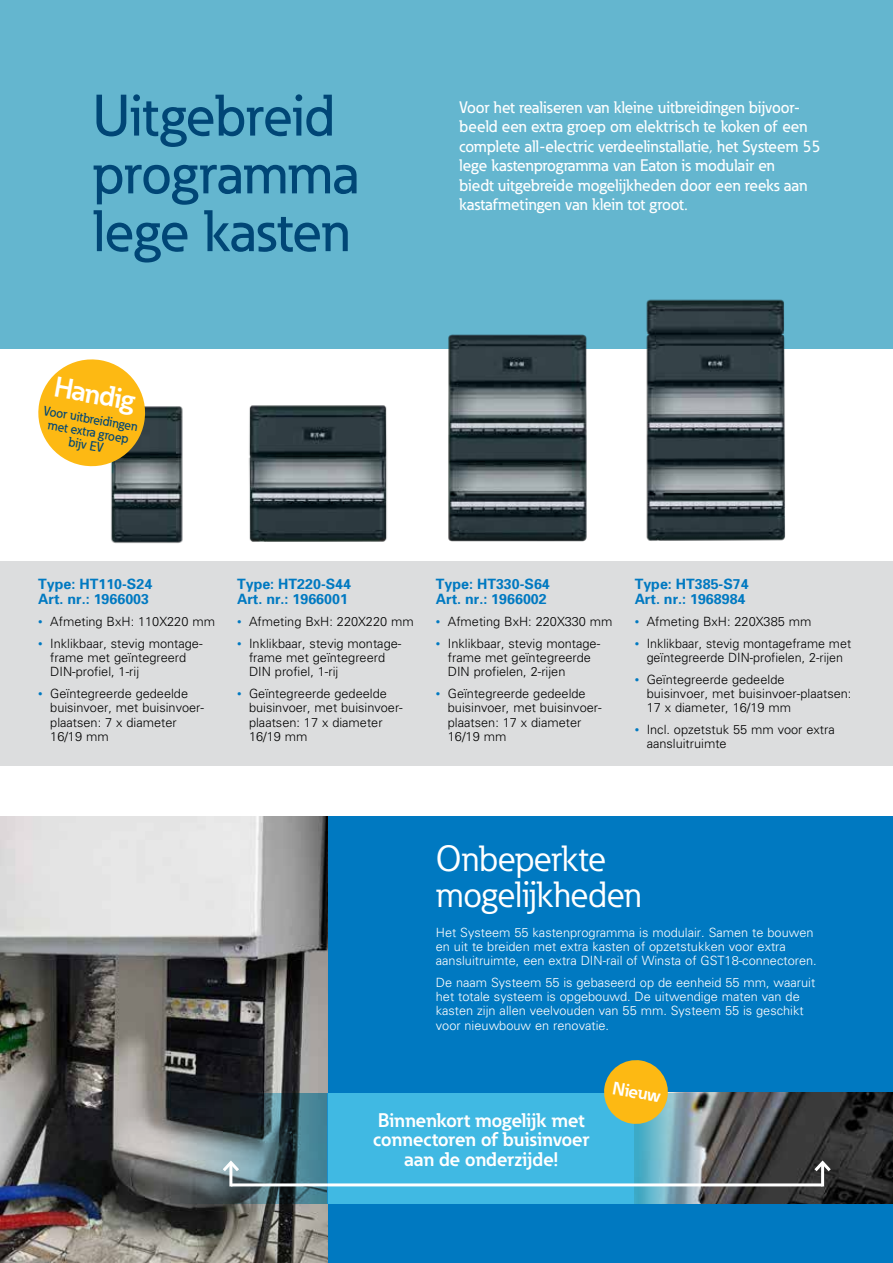
<style>
.page{position:relative;width:893px;height:1263px;background:#fff}
.page>*{position:absolute;margin:0;border:0;box-sizing:border-box;transform-origin:0 0}
.t1{font:500 57.75px/57.8px "Eaton";letter-spacing:-.01em;color:#004676}
.t2{font:36px/36px "Eaton";letter-spacing:-.01em;color:#fff}
.t3{font:700 28.35px "Eaton";color:#fff}
.t4{font:700 19.5px/19.5px "Eaton";letter-spacing:-.01em;color:#fff;text-align:center}
.t5{font:700 18px "Eaton";color:#fff}
.t6{font:500 16.5px/19.5px "Eaton";color:#fff}
.t7{font:700 14.25px/15.8px "Univers";color:#0079c1}
.t8{font:500 13.2px/13.2px "Eaton";color:#004676;text-align:center}
.t9{font:300 12.75px/14.2px "Univers";color:#000}
.t10{font:300 12.75px/14.2px "Univers";color:#fff}
.s1{font-size:9px;color:#0079c1}
</style>
<div class="page">
<div style="left:0;top:816px;width:893px;height:447px;background:#0079c1"></div>
<div style="left:0;top:561px;width:893px;height:204px;background:#dcddde"></div>
<div style="left:0;top:0;width:893px;height:349px;background:#64b6cf"></div>
<img style="left:448px;top:334px;width:139px;height:208px">
<img style="left:111px;top:406px;width:72px;height:138px">
<img style="left:646px;top:299px;width:140px;height:242px">
<img style="left:249px;top:405px;width:138px;height:137px">
<svg style="left:38px;top:359px;width:111px;height:111px"></svg>
<img style="left:0;top:816px;width:328px;height:447px">
<div style="left:328px;top:1093px;width:565px;height:110px;background:#40b9e3"></div>
<svg style="left:156px;top:1093px;width:172px;height:110px"></svg>
<img style="left:705px;top:1093px;width:188px;height:110px">
<hr style="left:229px;top:1162px;width:3px;height:24px;background:#fff">
<svg style="left:220px;top:1158px;width:22px;height:16px"></svg>
<hr style="left:231px;top:1183px;width:97px;height:3px;background:#fff">
<svg style="left:635px;top:1093px;width:70px;height:110px"></svg>
<hr style="left:821px;top:1162px;width:3px;height:24px;background:#fff">
<svg style="left:811px;top:1158px;width:23px;height:16px"></svg>
<hr style="left:328px;top:1183px;width:495px;height:3px;background:#fff">
<svg style="left:604px;top:1060px;width:66px;height:66px"></svg>
<h1 class="t1" style="left:92px;top:86px;width:268px">Uitgebreid programma lege kasten</h1>
<p class="t6" style="left:459px;top:97px;width:363px">Voor het realiseren van kleine uitbreidingen bijvoor&shy;beeld een extra groep om elektrisch te koken of een complete all-electric verdeelinstallatie, het Systeem 55 lege kastenprogramma van Eaton is modulair en<br>biedt uitgebreide mogelijkheden door een reeks aan kastafmetingen van klein tot groot.</p>
<h3 class="t3" style="left:58px;top:369px;width:83px;rotate:10deg">Handig</h3>
<p class="t8" style="left:45px;top:404px;width:97px;rotate:10deg">Voor uitbreidingen met extra groep bijv EV</p>
<p class="t7" style="left:38px;top:575px;width:116px">Type: HT110-S24<br>Art. nr.: 1966003</p>
<p class="t9" style="left:38px;top:614px;width:178px"><span class="s1">•</span> Afmeting BxH: 110X220 mm</p>
<p class="t9" style="left:50px;top:636px;width:154px;text-indent:-12px"><span class="s1">•</span> Inklikbaar, stevig montage&shy;frame met geïntegreerd<br>DIN-profiel, 1-rij</p>
<p class="t9" style="left:50px;top:686px;width:155px;text-indent:-12px"><span class="s1">•</span> Geïntegreerde gedeelde buisinvoer, met buisinvoer&shy;plaatsen: 7 x diameter<br>16/19 mm</p>
<p class="t7" style="left:237px;top:575px;width:116px">Type: HT220-S44<br>Art. nr.: 1966001</p>
<p class="t9" style="left:237px;top:614px;width:178px"><span class="s1">•</span> Afmeting BxH: 220X220 mm</p>
<p class="t9" style="left:249px;top:636px;width:154px;text-indent:-12px"><span class="s1">•</span> Inklikbaar, stevig montage&shy;frame met geïntegreerd<br>DIN profiel, 1-rij</p>
<p class="t9" style="left:249px;top:686px;width:155px;text-indent:-12px"><span class="s1">•</span> Geïntegreerde gedeelde buisinvoer, met buisinvoer&shy;plaatsen: 17 x diameter<br>16/19 mm</p>
<p class="t7" style="left:436px;top:575px;width:116px">Type: HT330-S64<br>Art. nr.: 1966002</p>
<p class="t9" style="left:436px;top:614px;width:178px"><span class="s1">•</span> Afmeting BxH: 220X330 mm</p>
<p class="t9" style="left:448px;top:636px;width:154px;text-indent:-12px"><span class="s1">•</span> Inklikbaar, stevig montage&shy;frame met geïntegreerde<br>DIN profielen, 2-rijen</p>
<p class="t9" style="left:448px;top:686px;width:155px;text-indent:-12px"><span class="s1">•</span> Geïntegreerde gedeelde buisinvoer, met buisinvoer&shy;plaatsen: 17 x diameter<br>16/19 mm</p>
<p class="t7" style="left:635px;top:575px;width:116px">Type: HT385-S74<br>Art. nr.: 1968984</p>
<p class="t9" style="left:635px;top:614px;width:178px"><span class="s1">•</span> Afmeting BxH: 220X385 mm</p>
<p class="t9" style="left:635px;top:636px;width:218px;text-align:center"><span class="s1">•</span> Inklikbaar, stevig montageframe met geïntegreerde DIN-profielen, 2-rijen</p>
<p class="t9" style="left:647px;top:672px;width:206px;text-indent:-12px"><span class="s1">•</span> Geïntegreerde gedeelde<br>buisinvoer, met buisinvoer-plaatsen:<br>17 x diameter, 16/19 mm</p>
<p class="t9" style="left:647px;top:722px;width:190px;text-indent:-12px"><span class="s1">•</span> Incl. opzetstuk 55 mm voor extra aansluitruimte</p>
<h2 class="t2" style="left:436px;top:841px;width:207px">Onbeperkte mogelijkheden</h2>
<p class="t10" style="left:436px;top:924px;width:382px">Het Systeem 55 kastenprogramma is modulair. Samen te bouwen en uit te breiden met extra kasten of opzetstukken voor extra aansluitruimte, een extra DIN-rail of Winsta of GST18-connectoren.</p>
<p class="t10" style="left:436px;top:975px;width:381px">De naam Systeem 55 is gebaseerd op de eenheid 55 mm, waaruit het totale systeem is opgebouwd. De uitwendige maten van de kasten zijn allen veelvouden van 55 mm. Systeem 55 is geschikt voor nieuwbouw en renovatie.</p>
<h3 class="t4" style="left:373px;top:1110px;width:217px">Binnenkort mogelijk met connectoren of buisinvoer aan de onderzijde!</h3>
<h3 class="t5" style="left:615px;top:1076px;width:50px;rotate:10deg">Nieuw</h3>
</div>
